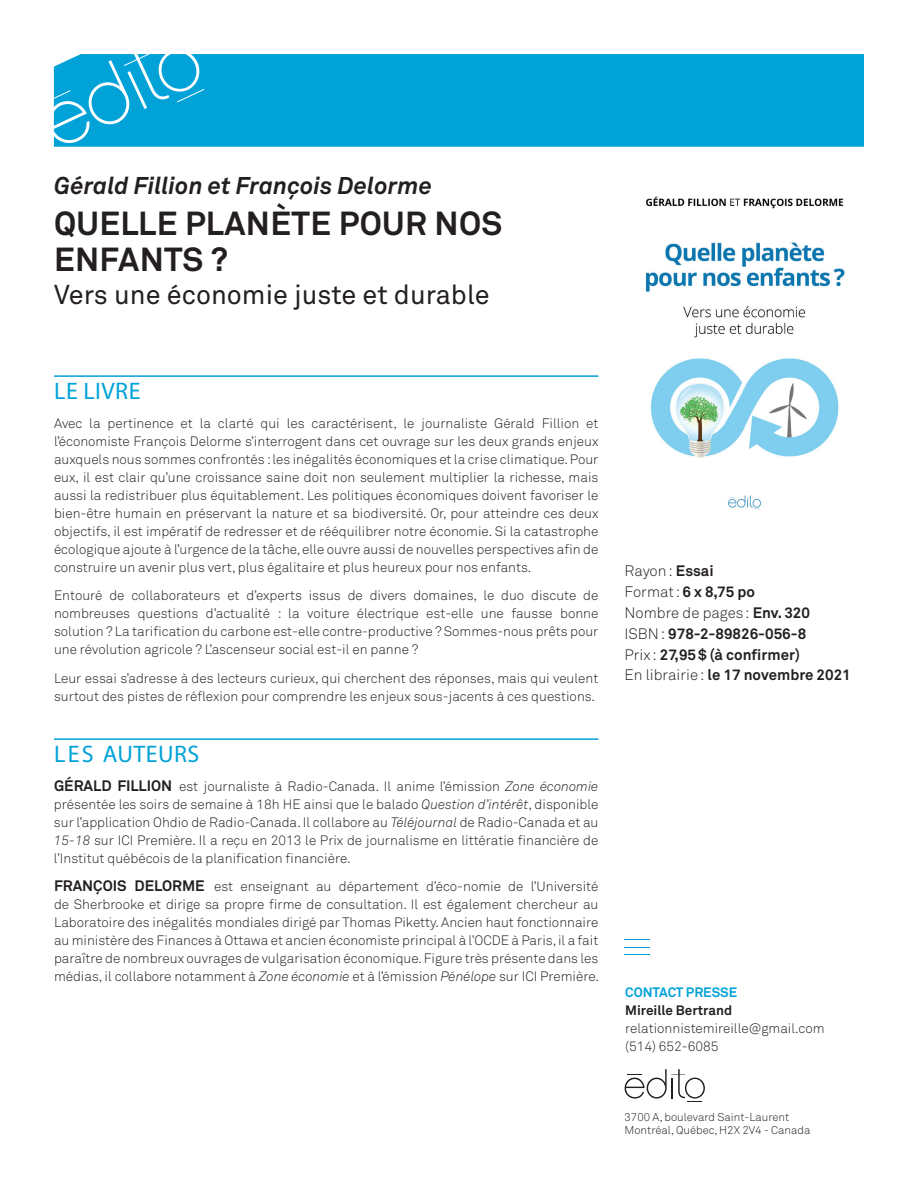
<style>
.page{position:relative;width:918px;height:1188px;background:#fff}
.page>*{position:absolute;margin:0;border:0;box-sizing:border-box;transform-origin:0 0}
.t1{font:700 33px/36px "Akkurat";letter-spacing:.01em;color:#231f20}
.t2{font:27px "Akkurat";color:#231f20}
.t3{font:italic 700 24px "Akkurat";color:#231f20}
.t4{font:24px "Myriad Pro";letter-spacing:.02em;color:#00a2d8}
.t5{font:700 15px/20.9px "Akkurat";color:#231f20}
.t6{font:300 13.5px/18px "Akkurat";color:#231f20;text-align:justify}
.t7{font:700 13.5px "Akkurat";color:#231f20}
.t8{font:700 13.5px "Akkurat";color:#00a2d8}
.t9{font:300 11.25px/12.8px "Akkurat";color:#231f20}
.s1{font-weight:700;font-size:15px}
.s2{font-style:italic}
.s3{font-weight:300}
</style>
<div class="page">
<div style="left:54px;top:54px;width:810px;height:93px;background:#00a2d8"></div>
<svg style="left:625px;top:1069px;width:80px;height:33px"></svg>
<svg style="left:53px;top:54px;width:151px;height:92px;background:#1faddc"></svg>
<svg style="left:625px;top:939px;width:25px;height:1px"></svg>
<svg style="left:625px;top:947px;width:25px;height:1px"></svg>
<svg style="left:625px;top:954px;width:25px;height:1px"></svg>
<hr style="left:54px;top:375px;width:544px;height:2px;background:#00a2d8">
<hr style="left:54px;top:738px;width:544px;height:2px;background:#00a2d8">
<img style="left:645px;top:196px;width:200px;height:314px">
<h3 class="t3" style="left:54px;top:170px;width:380px">Gérald Fillion et François Delorme</h3>
<h1 class="t1" style="left:54px;top:206px;width:450px">QUELLE PLANÈTE POUR NOS<br>ENFANTS ?</h1>
<h2 class="t2" style="left:54px;top:279px;width:437px">Vers une économie juste et durable</h2>
<h3 class="t4" style="left:54px;top:377px;width:88px">LE LIVRE</h3>
<p class="t6" style="left:54px;top:414px;width:546px">Avec la pertinence et la clarté qui les caractérisent, le journaliste Gérald Fillion et l’économiste François Delorme s’interrogent dans cet ouvrage sur les deux grands enjeux auxquels nous sommes confrontés : les inégalités économiques et la crise climatique. Pour eux, il est clair qu’une croissance saine doit non seulement multiplier la richesse, mais aussi la redistribuer plus équitablement. Les politiques économiques doivent favoriser le bien-être humain en préservant la nature et sa biodiversité. Or, pour atteindre ces deux objectifs, il est impératif de redresser et de rééquilibrer notre économie. Si la catastrophe écologique ajoute à l’urgence de la tâche, elle ouvre aussi de nouvelles perspectives afin de construire un avenir plus vert, plus égalitaire et plus heureux pour nos enfants.</p>
<p class="t6" style="left:54px;top:587px;width:546px">Entouré de collaborateurs et d’experts issus de divers domaines, le duo discute de nombreuses questions d’actualité : la voiture électrique est-elle une fausse bonne solution ? La tarification du carbone est-elle contre-productive ? Sommes-nous prêts pour une révolution agricole ? L’ascenseur social est-il en panne ?</p>
<p class="t6" style="left:54px;top:669px;width:546px">Leur essai s’adresse à des lecteurs curieux, qui cherchent des réponses, mais qui veulent surtout des pistes de réflexion pour comprendre les enjeux sous-jacents à ces questions.</p>
<h3 class="t4" style="left:54px;top:740px;width:147px">LES AUTEURS</h3>
<p class="t6" style="left:54px;top:777px;width:546px"><span class="s1">GÉRALD FILLION</span> est journaliste à Radio-Canada. Il anime l’émission <span class="s2">Zone économie </span>présentée les soirs de semaine à 18h HE ainsi que le balado <span class="s2">Question d’intérêt</span>, disponible sur l’application Ohdio de Radio-Canada. Il collabore au <span class="s2">Téléjournal</span> de Radio-Canada et au <span class="s2">15-18</span> sur ICI Première. Il a reçu en 2013 le Prix de journalisme en littératie financière de l’Institut québécois de la planification financière.</p>
<p class="t6" style="left:54px;top:878px;width:547px"><span class="s1">FRANÇOIS DELORME</span> est enseignant au département d’éco-nomie de l’Université de Sherbrooke et dirige sa propre firme de consultation. Il est également chercheur au Laboratoire des inégalités mondiales dirigé par Thomas Piketty. Ancien haut fonctionnaire au ministère des Finances à Ottawa et ancien économiste principal à l’OCDE à Paris, il a fait paraître de nombreux ouvrages de vulgarisation économique. Figure très présente dans les médias, il collabore notamment à <span class="s2">Zone économie</span> et à l’émission <span class="s2">Pénélope</span> sur ICI Première.</p>
<p class="t5" style="left:625px;top:561px;width:228px"><span class="s3">Rayon:</span> Essai<br><span class="s3">Format:</span> 6 x 8,75 po<br><span class="s3">Nombre de pages:</span> Env. 320<br><span class="s3">ISBN:</span> 978-2-89826-056-8<br><span class="s3">Prix :</span> 27,95$ (à confirmer)<br><span class="s3">En librairie:</span> le 17 novembre 2021</p>
<p class="t8" style="left:625px;top:983px;width:114px">CONTACT PRESSE</p>
<p class="t7" style="left:625px;top:1001px;width:108px">Mireille Bertrand</p>
<p class="t6" style="left:625px;top:1019px;width:201px">relationnistemireille@gmail.com (514) 652-6085</p>
<p class="t9" style="left:625px;top:1111px;width:187px">3700 A, boulevard Saint-Laurent<br>Montréal, Québec, H2X 2V4 - Canada</p>
</div>
